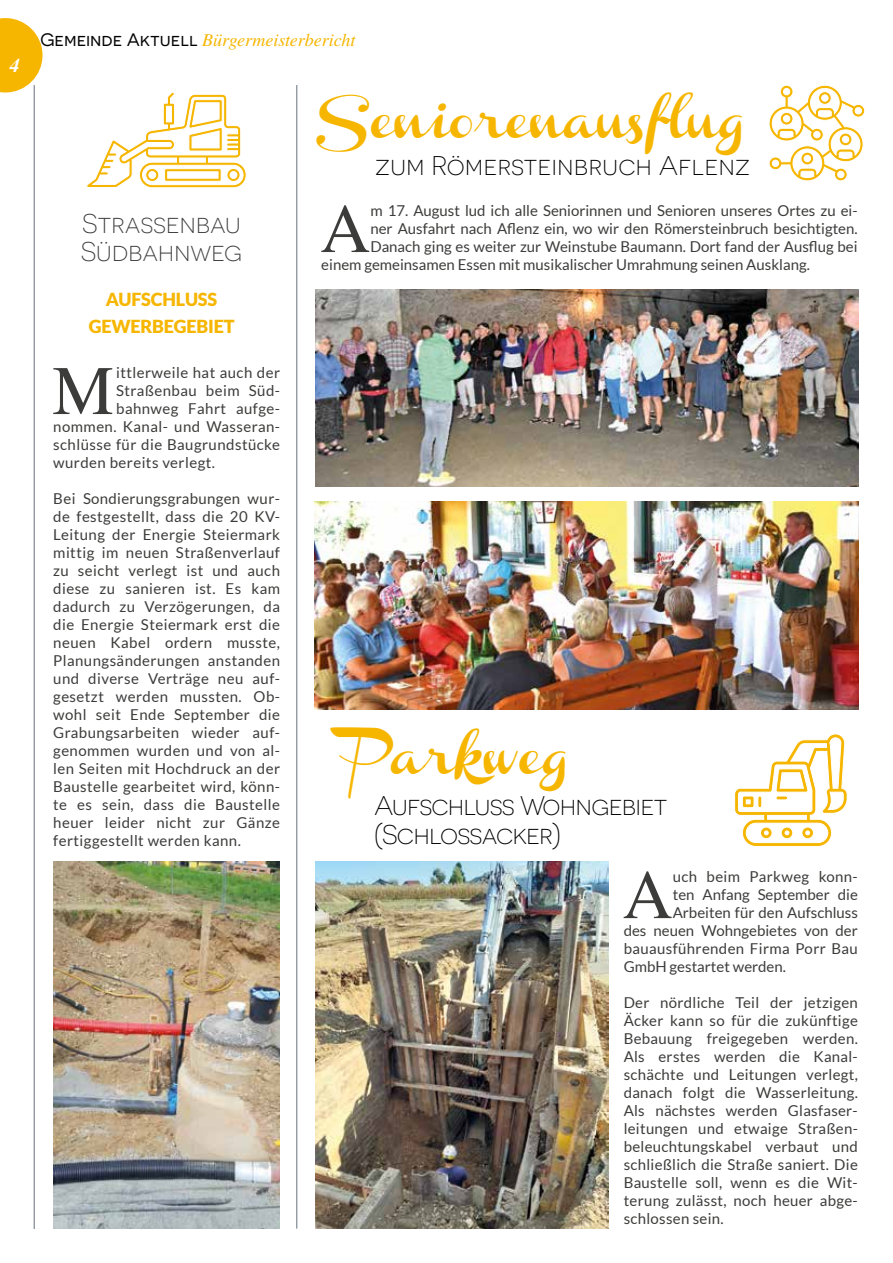
<style>
.page{position:relative;width:893px;height:1263px;background:#fff}
.page>*{position:absolute;margin:0;border:0;box-sizing:border-box;transform-origin:0 0}
.t1{font:69.45px "Te X Gyre Termes";color:#3c3c3b}
.t2{font:36.9px "Channel Slanted 1";color:#f6b600}
.t3{font:300 27px/28.5px "Novecentosanswide";letter-spacing:-.03em;color:#000}
.t4{font:300 27px "Novecentosanswide";color:#000}
.t5{font:300 27px/28.5px "Novecentosanswide";letter-spacing:-.01em;color:#3c3c3b}
.t6{font:italic 700 19.5px "Te X Gyre Termes";color:#fff}
.t7{font:italic 18px "Te X Gyre Termes";color:#f6b600}
.t8{font:900 18px/27px "Lato";letter-spacing:-.01em;color:#f6b600;text-align:center}
.t9{font:15px/18px "Lato";color:#3c3c3b;text-align:justify}
.t10{font:15px "Lato";letter-spacing:.03em;color:#3c3c3b}
.t11{font:15px "Lato";letter-spacing:.025em;color:#3c3c3b}
.s1{font-family:"Novecentosanswide";font-style:normal;color:#000}
</style>
<div class="page">
<svg style="left:0;top:18px;width:43px;height:74px"></svg>
<hr style="left:296px;top:85px;width:1px;height:1144px;background:#66707b">
<hr style="left:34px;top:85px;width:1px;height:1144px;background:#66707b">
<img style="left:53px;top:861px;width:227px;height:368px">
<img style="left:315px;top:289px;width:543px;height:198px">
<svg style="left:769px;top:85px;width:96px;height:96px"></svg>
<img style="left:315px;top:861px;width:293px;height:368px">
<svg style="left:86px;top:92px;width:161px;height:96px"></svg>
<svg style="left:734px;top:734px;width:114px;height:113px"></svg>
<img style="left:314px;top:501px;width:545px;height:208px">
<h3 class="t6" style="left:10px;top:51px;width:11px">4</h3>
<p class="t7" style="left:40px;top:26px;width:316px"><span class="s1">Gemeinde Aktuell</span> Bürgermeisterbericht</p>
<h3 class="t5" style="left:81px;top:209px;width:163px">Strassenbau<br>Südbahnweg</h3>
<p class="t8" style="left:89px;top:286px;width:147px">AUFSCHLUSS<br>GEWERBEGEBIET</p>
<h1 class="t1" style="left:52px;top:341px;width:63px">M</h1>
<p class="t10" style="left:116px;top:364px;width:165px">ittlerweile hat auch der</p>
<p class="t10" style="left:116px;top:382px;width:165px">Straßenbau beim Süd-</p>
<p class="t10" style="left:116px;top:400px;width:165px">bahnweg Fahrt aufge-</p>
<p class="t10" style="left:53px;top:418px;width:228px">nommen. Kanal- und Wasseran-</p>
<p class="t10" style="left:53px;top:436px;width:228px">schlüsse für die Baugrundstücke</p>
<p class="t10" style="left:53px;top:454px;width:163px">wurden bereits verlegt.</p>
<p class="t9" style="left:53px;top:489px;width:228px">Bei Sondierungsgrabungen wur&shy;de festgestellt, dass die 20 KV-Leitung der Energie Steiermark mittig im neuen Straßenverlauf zu seicht verlegt ist und auch diese zu sanieren ist. Es kam dadurch zu Verzögerungen, da die Energie Steiermark erst die neuen Kabel ordern musste, Planungsänderungen anstanden und diverse Verträge neu auf&shy;gesetzt werden mussten. Ob&shy;wohl seit Ende September die Grabungsarbeiten wieder auf&shy;genommen wurden und von al&shy;len Seiten mit Hochdruck an der Baustelle gearbeitet wird, könn&shy;te es sein, dass die Baustelle heuer leider nicht zur Gänze fertiggestellt werden kann.</p>
<h2 class="t2" style="left:315px;top:103px;width:431px">Seniorenausflug</h2>
<h3 class="t4" style="left:375px;top:151px;width:376px">zum Römersteinbruch Aflenz</h3>
<h1 class="t1" style="left:320px;top:179px;width:52px">A</h1>
<p class="t9" style="left:370px;top:201px;width:489px">m 17. August lud ich alle Seniorinnen und Senioren unseres Ortes zu ei-</p>
<p class="t9" style="left:370px;top:219px;width:489px">ner Ausfahrt nach Aflenz ein, wo wir den Römersteinbruch besichtigten.</p>
<p class="t9" style="left:370px;top:237px;width:489px">Danach ging es weiter zur Weinstube Baumann. Dort fand der Ausflug bei</p>
<p class="t9" style="left:321px;top:255px;width:490px">einem gemeinsamen Essen mit musikalischer Umrahmung seinen Ausklang.</p>
<h2 class="t2" style="left:349px;top:740px;width:221px">Parkweg</h2>
<h3 class="t3" style="left:374px;top:791px;width:295px">Aufschluss Wohngebiet (Schlossacker)</h3>
<h1 class="t1" style="left:623px;top:845px;width:52px">A</h1>
<p class="t11" style="left:673px;top:868px;width:187px">uch beim Parkweg konn-</p>
<p class="t9" style="left:673px;top:885px;width:187px">ten Anfang September die</p>
<p class="t9" style="left:673px;top:903px;width:187px">Arbeiten für den Aufschluss</p>
<p class="t9" style="left:624px;top:921px;width:236px">des neuen Wohngebietes von der</p>
<p class="t11" style="left:624px;top:940px;width:236px">bauausführenden Firma Porr Bau</p>
<p class="t9" style="left:624px;top:957px;width:164px">GmbH gestartet werden.</p>
<p class="t9" style="left:624px;top:993px;width:236px">Der nördliche Teil der jetzigen Äcker kann so für die zukünftige Bebauung freigegeben werden.<br>Als erstes werden die Kanal&shy;schächte und Leitungen verlegt, danach folgt die Wasserleitung.<br>Als nächstes werden Glasfaser&shy;leitungen und etwaige Straßen&shy;beleuchtungskabel verbaut und schließlich die Straße saniert. Die Baustelle soll, wenn es die Wit&shy;terung zulässt, noch heuer abge&shy;schlossen sein.</p>
</div>
